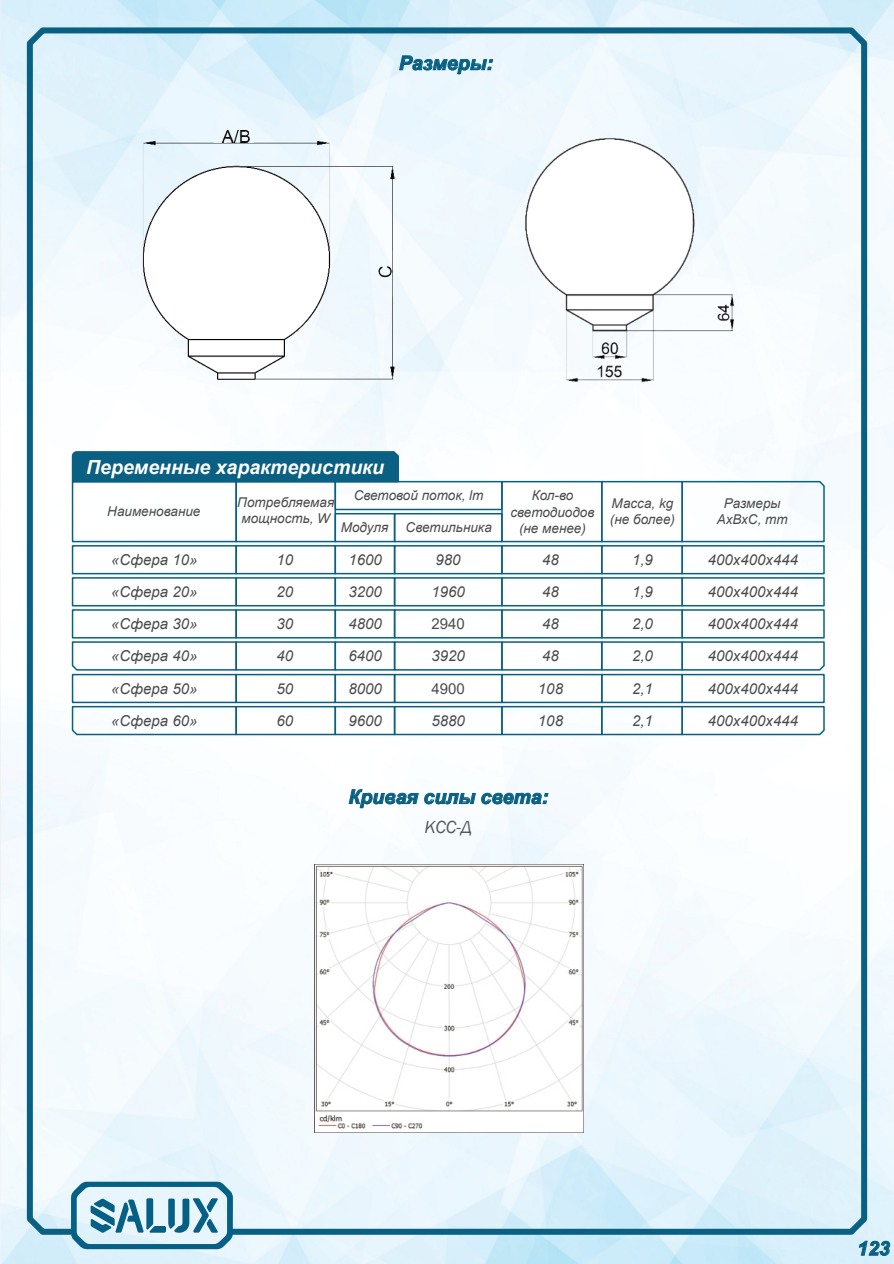
<style>
.page{position:relative;width:894px;height:1264px;background:#fff}
.page>*{position:absolute;margin:0;border:0;box-sizing:border-box;transform-origin:0 0}
.t1{font:italic 700 19.5px "Arial";color:#096083}
.t2{font:italic 700 19.5px "Arial";color:#fff}
.t3{font:italic 18px "Franklin Gothic";color:#565a5b}
.t4{font:italic 15px "Arial";color:#4b4b4c}
.t5{font:15px "Arial";color:#4b4b4c}
.t6{font:italic 13.5px/16.2px "Arial";color:#4b4b4c;text-align:center}
</style>
<div class="page">
<img style="left:0;top:1px;width:893px;height:1262px">
<div style="left:27px;top:27px;width:839px;height:1207px;border:6px solid #096083;border-radius:13px"></div>
<svg style="left:71px;top:1181px;width:162px;height:67px"></svg>
<svg style="left:858px;top:1240px;width:31px;height:15px"></svg>
<svg style="left:348px;top:789px;width:70px;height:18px"></svg>
<svg style="left:424px;top:792px;width:51px;height:12px"></svg>
<svg style="left:481px;top:792px;width:67px;height:12px"></svg>
<svg style="left:399px;top:55px;width:94px;height:19px"></svg>
<div style="left:72px;top:481px;width:165px;height:61px;border:2px solid #096083"></div>
<div style="left:235px;top:481px;width:101px;height:61px;border:2px solid #096083"></div>
<div style="left:334px;top:481px;width:168px;height:29px;border:2px solid #096083"></div>
<div style="left:501px;top:481px;width:101px;height:61px;border:2px solid #096083"></div>
<div style="left:600px;top:481px;width:82px;height:61px;border:2px solid #096083"></div>
<svg style="left:680px;top:480px;width:145px;height:63px"></svg>
<div style="left:334px;top:513px;width:61px;height:29px;border:2px solid #096083"></div>
<div style="left:393px;top:513px;width:109px;height:29px;border:2px solid #096083"></div>
<div style="left:72px;top:545px;width:165px;height:29px;border:2px solid #096083"></div>
<div style="left:235px;top:545px;width:101px;height:29px;border:2px solid #096083"></div>
<div style="left:334px;top:545px;width:61px;height:29px;border:2px solid #096083"></div>
<div style="left:393px;top:545px;width:109px;height:29px;border:2px solid #096083"></div>
<div style="left:501px;top:545px;width:101px;height:29px;border:2px solid #096083"></div>
<div style="left:600px;top:545px;width:82px;height:29px;border:2px solid #096083"></div>
<div style="left:681px;top:545px;width:143px;height:29px;border:2px solid #096083"></div>
<div style="left:72px;top:577px;width:165px;height:29px;border:2px solid #096083"></div>
<div style="left:235px;top:577px;width:101px;height:29px;border:2px solid #096083"></div>
<div style="left:334px;top:577px;width:61px;height:29px;border:2px solid #096083"></div>
<div style="left:393px;top:577px;width:109px;height:29px;border:2px solid #096083"></div>
<div style="left:501px;top:577px;width:101px;height:29px;border:2px solid #096083"></div>
<div style="left:600px;top:577px;width:82px;height:29px;border:2px solid #096083"></div>
<div style="left:681px;top:577px;width:143px;height:29px;border:2px solid #096083"></div>
<div style="left:72px;top:609px;width:165px;height:29px;border:2px solid #096083"></div>
<div style="left:235px;top:609px;width:101px;height:29px;border:2px solid #096083"></div>
<div style="left:334px;top:609px;width:61px;height:29px;border:2px solid #096083"></div>
<div style="left:393px;top:609px;width:109px;height:29px;border:2px solid #096083"></div>
<div style="left:501px;top:609px;width:101px;height:29px;border:2px solid #096083"></div>
<div style="left:600px;top:609px;width:82px;height:29px;border:2px solid #096083"></div>
<div style="left:681px;top:609px;width:143px;height:29px;border:2px solid #096083"></div>
<svg style="left:71px;top:640px;width:166px;height:31px"></svg>
<div style="left:235px;top:641px;width:101px;height:29px;border:2px solid #096083"></div>
<div style="left:334px;top:641px;width:61px;height:29px;border:2px solid #096083"></div>
<div style="left:393px;top:641px;width:109px;height:29px;border:2px solid #096083"></div>
<div style="left:501px;top:641px;width:101px;height:29px;border:2px solid #096083"></div>
<div style="left:600px;top:641px;width:82px;height:29px;border:2px solid #096083"></div>
<svg style="left:680px;top:640px;width:145px;height:31px"></svg>
<div style="left:72px;top:673px;width:165px;height:30px;border:2px solid #096083"></div>
<div style="left:235px;top:673px;width:101px;height:30px;border:2px solid #096083"></div>
<div style="left:334px;top:673px;width:61px;height:30px;border:2px solid #096083"></div>
<div style="left:393px;top:673px;width:109px;height:30px;border:2px solid #096083"></div>
<div style="left:501px;top:673px;width:101px;height:30px;border:2px solid #096083"></div>
<div style="left:600px;top:673px;width:82px;height:30px;border:2px solid #096083"></div>
<div style="left:681px;top:673px;width:143px;height:30px;border:2px solid #096083"></div>
<svg style="left:71px;top:705px;width:164px;height:30px"></svg>
<div style="left:235px;top:705px;width:101px;height:30px;border:2px solid #096083"></div>
<div style="left:334px;top:705px;width:61px;height:30px;border:2px solid #096083"></div>
<div style="left:393px;top:705px;width:109px;height:30px;border:2px solid #096083"></div>
<div style="left:501px;top:705px;width:101px;height:30px;border:2px solid #096083"></div>
<div style="left:600px;top:705px;width:82px;height:30px;border:2px solid #096083"></div>
<svg style="left:680px;top:705px;width:145px;height:30px"></svg>
<svg style="left:71px;top:449px;width:328px;height:34px"></svg>
<img style="left:314px;top:864px;width:268px;height:268px">
<img style="left:490px;top:125px;width:271px;height:270px">
<img style="left:114px;top:104px;width:307px;height:307px">
<h1 class="t1" style="left:399px;top:56px;width:95px">Размеры:</h1>
<h1 class="t2" style="left:86px;top:459px;width:299px">Переменные характеристики</h1>
<p class="t6" style="left:107px;top:504px;width:95px">Наименование</p>
<p class="t4" style="left:111px;top:554px;width:88px">«Сфера 10»</p>
<p class="t6" style="left:353px;top:488px;width:131px">Световой поток, lm</p>
<p class="t6" style="left:340px;top:520px;width:49px">Модуля</p>
<p class="t6" style="left:405px;top:520px;width:88px">Светильника</p>
<p class="t6" style="left:237px;top:495px;width:98px">Потребляемая мощность, W</p>
<p class="t6" style="left:510px;top:488px;width:85px">Кол-во светодиодов (не менее)</p>
<p class="t6" style="left:609px;top:496px;width:67px;text-align:left">Масса, kg (не более)</p>
<p class="t6" style="left:716px;top:496px;width:72px">Размеры<br>АхВхС, mm</p>
<p class="t4" style="left:276px;top:554px;width:18px">10</p>
<p class="t4" style="left:348px;top:554px;width:35px">1600</p>
<p class="t4" style="left:435px;top:554px;width:27px">980</p>
<p class="t4" style="left:542px;top:554px;width:18px">48</p>
<p class="t4" style="left:631px;top:554px;width:22px">1,9</p>
<p class="t4" style="left:707px;top:554px;width:92px">400х400х444</p>
<p class="t4" style="left:111px;top:586px;width:88px">«Сфера 20»</p>
<p class="t4" style="left:276px;top:586px;width:18px">20</p>
<p class="t4" style="left:348px;top:586px;width:35px">3200</p>
<p class="t4" style="left:431px;top:586px;width:35px">1960</p>
<p class="t4" style="left:542px;top:586px;width:18px">48</p>
<p class="t4" style="left:631px;top:586px;width:22px">1,9</p>
<p class="t4" style="left:707px;top:586px;width:92px">400х400х444</p>
<p class="t4" style="left:111px;top:618px;width:88px">«Сфера 30»</p>
<p class="t4" style="left:276px;top:618px;width:18px">30</p>
<p class="t4" style="left:348px;top:618px;width:35px">4800</p>
<p class="t5" style="left:431px;top:618px;width:35px">2940</p>
<p class="t4" style="left:542px;top:618px;width:18px">48</p>
<p class="t4" style="left:631px;top:618px;width:22px">2,0</p>
<p class="t4" style="left:707px;top:618px;width:92px">400х400х444</p>
<p class="t4" style="left:111px;top:650px;width:88px">«Сфера 40»</p>
<p class="t4" style="left:276px;top:650px;width:18px">40</p>
<p class="t4" style="left:348px;top:650px;width:35px">6400</p>
<p class="t4" style="left:431px;top:650px;width:35px">3920</p>
<p class="t4" style="left:542px;top:650px;width:18px">48</p>
<p class="t4" style="left:631px;top:650px;width:22px">2,0</p>
<p class="t4" style="left:707px;top:650px;width:92px">400х400х444</p>
<p class="t4" style="left:111px;top:682px;width:88px">«Сфера 50»</p>
<p class="t4" style="left:276px;top:682px;width:18px">50</p>
<p class="t4" style="left:348px;top:682px;width:35px">8000</p>
<p class="t5" style="left:431px;top:682px;width:35px">4900</p>
<p class="t4" style="left:537px;top:682px;width:27px">108</p>
<p class="t4" style="left:631px;top:682px;width:22px">2,1</p>
<p class="t4" style="left:707px;top:682px;width:92px">400х400х444</p>
<p class="t4" style="left:111px;top:715px;width:88px">«Сфера 60»</p>
<p class="t4" style="left:276px;top:715px;width:18px">60</p>
<p class="t4" style="left:348px;top:715px;width:35px">9600</p>
<p class="t4" style="left:431px;top:715px;width:35px">5880</p>
<p class="t4" style="left:537px;top:715px;width:27px">108</p>
<p class="t4" style="left:631px;top:715px;width:22px">2,1</p>
<p class="t4" style="left:707px;top:715px;width:92px">400х400х444</p>
<h1 class="t1" style="left:348px;top:789px;width:201px">Кривая силы света:</h1>
<p class="t3" style="left:424px;top:820px;width:49px">КСС-Д</p>
<h1 class="t1" style="left:856px;top:1240px;width:34px">123</h1>
</div>
